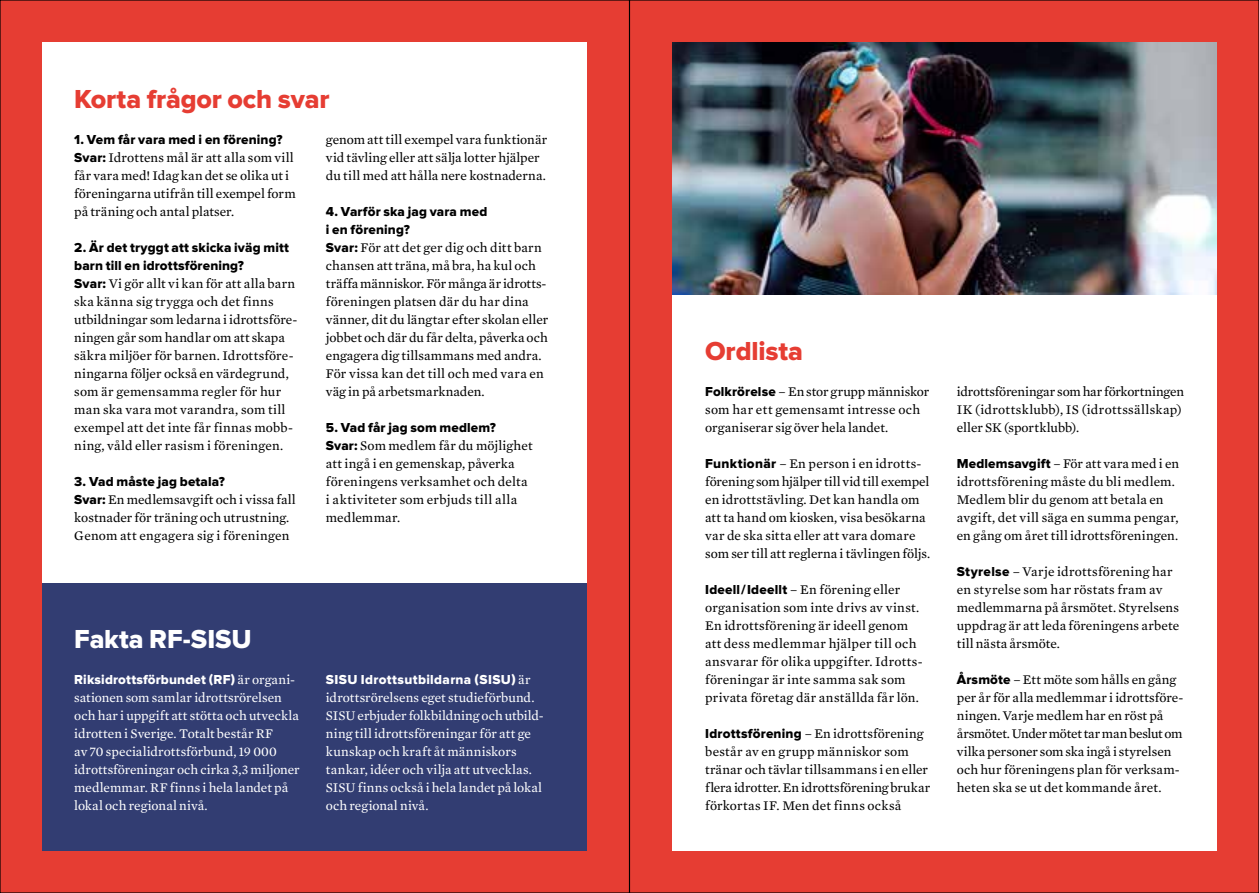
<style>
.page{position:relative;width:1259px;height:893px;background:#e63d33}
.page>*{position:absolute;margin:0;border:0;box-sizing:border-box;transform-origin:0 0}
.t1{font:27px "Proxima Nova Extrabld";letter-spacing:-.005em;color:#e63d33}
.t2{font:27px "Proxima Nova Extrabld";color:#fff}
.t3{font:13.5px/18px "Mercury Text G2";letter-spacing:.01em;color:#000}
.t4{font:13.5px/18px "Mercury Text G2";letter-spacing:.005em;color:#fff}
.t5{font:13.5px/18px "Proxima Nova Extrabld";letter-spacing:.01em;color:#000}
.t6{font:13.5px "Proxima Nova Extrabld";letter-spacing:.02em;color:#fff}
.s1{font-family:"Proxima Nova Extrabld"}
.s2{font-family:"Mercury Text G2"}
</style>
<div class="page">
<div style="left:43px;top:43px;width:544px;height:540px;background:#fff"></div>
<div style="left:672px;top:43px;width:544px;height:807px;background:#fff"></div>
<div style="left:43px;top:583px;width:544px;height:267px;background:#323d72"></div>
<img style="left:672px;top:43px;width:544px;height:252px">
<h1 class="t1" style="left:74px;top:87px;width:257px">Korta frågor och svar</h1>
<p class="t5" style="left:74px;top:131px;width:210px">1. Vem får vara med i en förening?</p>
<p class="t3" style="left:74px;top:149px;width:223px"><span class="s1">Svar:</span> Idrottens mål är att alla som vill får vara med! Idag kan det se olika ut i föreningarna utifrån till exempel form på träning och antal platser.</p>
<p class="t5" style="left:74px;top:239px;width:216px">2. Är det tryggt att skicka iväg mitt barn till en idrottsförening?</p>
<p class="t3" style="left:74px;top:275px;width:225px"><span class="s1">Svar:</span> Vi gör allt vi kan för att alla barn ska känna sig trygga och det finns utbildningar som ledarna i idrottsföre&shy;ningen går som handlar om att skapa säkra miljöer för barnen. Idrottsföre&shy;ningarna följer också en värdegrund, som är gemensamma regler för hur man ska vara mot varandra, som till exempel att det inte får finnas mobb&shy;ning, våld eller rasism i föreningen.</p>
<p class="t5" style="left:74px;top:473px;width:152px">3. Vad måste jag betala?</p>
<p class="t3" style="left:74px;top:491px;width:223px"><span class="s1">Svar:</span> En medlemsavgift och i vissa fall kostnader för träning och utrustning.<br>Genom att engagera sig i föreningen</p>
<p class="t3" style="left:326px;top:130px;width:223px">genom att till exempel vara funktionär vid tävling eller att sälja lotter hjälper du till med att hålla nere kostnaderna.</p>
<p class="t5" style="left:326px;top:203px;width:163px">4. Varför ska jag vara med i en förening?</p>
<p class="t3" style="left:326px;top:238px;width:224px"><span class="s1">Svar:</span> För att det ger dig och ditt barn chansen att träna, må bra, ha kul och träffa människor. För många är idrotts-- föreningen platsen där du har dina vänner, dit du längtar efter skolan eller jobbet och där du får delta, påverka och engagera dig tillsammans med andra.<br>För vissa kan det till och med vara en väg in på arbetsmarknaden.</p>
<p class="t5" style="left:326px;top:419px;width:172px">5. Vad får jag som medlem?</p>
<p class="t3" style="left:326px;top:436px;width:208px"><span class="s1">Svar:</span> Som medlem får du möjlighet att ingå i en gemenskap, påverka föreningens verksamhet och delta i aktiviteter som erbjuds till alla medlemmar.</p>
<h1 class="t2" style="left:74px;top:627px;width:179px">Fakta RF-SISU</h1>
<p class="t6" style="left:74px;top:673px;width:219px">Riksidrottsförbundet (RF) <span class="s2">är organi--</span></p>
<p class="t4" style="left:74px;top:689px;width:227px">sationen som samlar idrottsrörelsen och har i uppgift att stötta och utveckla idrotten i Sverige. Totalt består RF<br>av 70 specialidrottsförbund, 19 000 idrottsföreningar och cirka 3,3 miljoner medlemmar. RF finns i hela landet på lokal och regional nivå.</p>
<p class="t6" style="left:326px;top:673px;width:206px">SISU Idrottsutbildarna (SISU) <span class="s2">är</span></p>
<p class="t4" style="left:326px;top:689px;width:218px">idrottsrörelsens eget studieförbund.<br>SISU erbjuder folkbildning och utbild&shy;ning till idrottsföreningar för att ge kunskap och kraft åt människors tankar, idéer och vilja att utvecklas.<br>SISU finns också i hela landet på lokal och regional nivå.</p>
<h1 class="t1" style="left:705px;top:339px;width:99px">Ordlista</h1>
<p class="t3" style="left:705px;top:383px;width:226px"><span class="s1">Folkrörelse</span> – En stor grupp människor som har ett gemensamt intresse och organiserar sig över hela landet.</p>
<p class="t3" style="left:705px;top:455px;width:227px"><span class="s1">Funktionär</span> – En person i en idrotts&shy;förening som hjälper till vid till exempel en idrottstävling. Det kan handla om att ta hand om kiosken, visa besökarna var de ska sitta eller att vara domare som ser till att reglerna i tävlingen följs.</p>
<p class="t3" style="left:705px;top:581px;width:219px"><span class="s1">Ideell/Ideellt</span> – En förening eller organisation som inte drivs av vinst.<br>En idrottsförening är ideell genom att dess medlemmar hjälper till och ansvarar för olika uppgifter. Idrotts&shy;föreningar är inte samma sak som privata företag där anställda får lön.</p>
<p class="t3" style="left:705px;top:725px;width:226px"><span class="s1">Idrottsförening</span> – En idrottsförening består av en grupp människor som tränar och tävlar tillsammans i en eller flera idrotter. En idrottsförening brukar förkortas IF. Men det finns också</p>
<p class="t3" style="left:957px;top:383px;width:229px">idrottsföreningar som har förkortningen<br>IK (idrottsklubb), IS (idrottssällskap) eller SK (sportklubb).</p>
<p class="t3" style="left:956px;top:455px;width:224px"><span class="s1">Medlemsavgift</span> – För att vara med i en idrottsförening måste du bli medlem.<br>Medlem blir du genom att betala en avgift, det vill säga en summa pengar, en gång om året till idrottsföreningen.</p>
<p class="t3" style="left:956px;top:563px;width:224px"><span class="s1">Styrelse</span> – Varje idrottsförening har en styrelse som har röstats fram av medlemmarna på årsmötet. Styrelsens uppdrag är att leda föreningens arbete till nästa årsmöte.</p>
<p class="t3" style="left:956px;top:671px;width:228px"><span class="s1">Årsmöte</span> – Ett möte som hålls en gång per år för alla medlemmar i idrottsföre&shy;ningen. Varje medlem har en röst på årsmötet. Under mötet tar man beslut om vilka personer som ska ingå i styrelsen och hur föreningens plan för verksam&shy;heten ska se ut det kommande året.</p>
</div>
